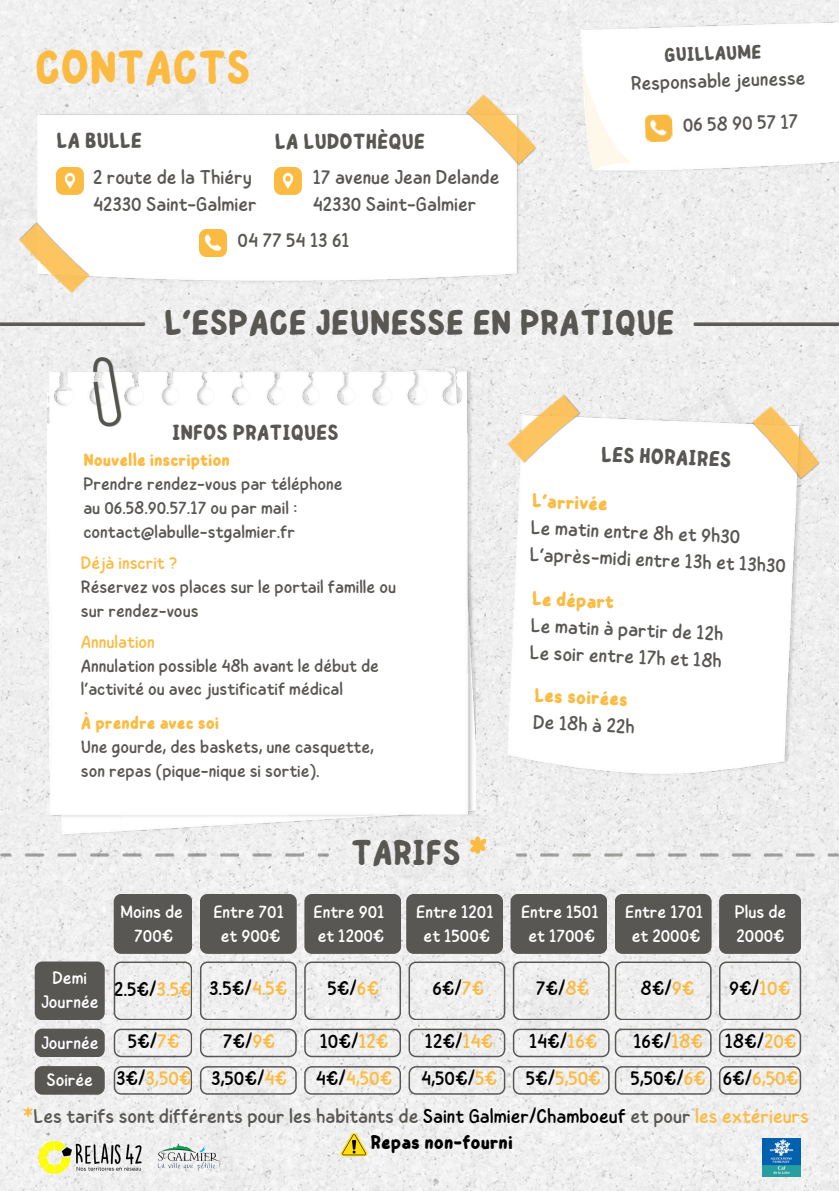
<style>
.page{position:relative;width:839px;height:1191px;background:#fff}
.page>*{position:absolute;margin:0;border:0;box-sizing:border-box;transform-origin:0 0}
.t1{font:700 48px "Childos Arabic";color:#fbbb42}
.t2{font:700 36px "Childos Arabic";color:#595754}
.t3{font:700 22px "Childos Arabic";color:#595754}
.t4{font:20px/27px "Childos Arabic";color:#595754}
.t5{font:20px "Childos Arabic";color:#000}
.t6{font:700 20px "Childos Arabic";color:#fbbb42}
.t7{font:700 20px "Childos Arabic";color:#000}
.t8{font:700 20px "Childos Arabic";color:#595754}
.t9{font:20px "Childos Arabic";color:#ffbc40}
.t10{font:20px "Childos Arabic";color:#fbbb42}
.t11{font:18px/24px "Childos Arabic";color:#595754}
.t12{font:18px/24px "Childos Arabic";color:#fff;text-align:center}
.t13{font:700 18px "Childos Arabic";color:#fbbb42}
.t14{font:18px "Childos Arabic";color:#fbbb42}
.s1{color:#fbbb42}
.s2{font-size:20px;color:#000}
.s3{font-size:20px;color:#fbbb42}
.s4{color:#ffbc40}
.s5{color:#000}
</style>
<div class="page">
<img style="left:0;top:1px;width:838px;height:1189px">
<img style="left:35px;top:110px;width:487px;height:176px">
<img style="left:579px;top:18px;width:259px;height:158px">
<img style="left:48px;top:364px;width:427px;height:476px">
<img style="left:0;top:854px;width:838px;height:3px">
<img style="left:506px;top:411px;width:300px;height:367px">
<img style="left:0;top:322px;width:838px;height:3px">
<div style="left:114px;top:894px;width:78px;height:60px;background:#595754"></div>
<div style="left:200px;top:894px;width:97px;height:60px;background:#595754"></div>
<div style="left:406px;top:894px;width:97px;height:60px;background:#595754"></div>
<div style="left:304px;top:894px;width:97px;height:60px;background:#595754"></div>
<div style="left:510px;top:894px;width:97px;height:60px;background:#595754"></div>
<div style="left:614px;top:894px;width:97px;height:60px;background:#595754"></div>
<div style="left:719px;top:894px;width:82px;height:60px;background:#595754"></div>
<div style="left:35px;top:962px;width:70px;height:58px;background:#595754"></div>
<svg style="left:114px;top:962px;width:78px;height:58px"></svg>
<svg style="left:200px;top:962px;width:97px;height:58px"></svg>
<svg style="left:304px;top:962px;width:97px;height:58px"></svg>
<svg style="left:408px;top:962px;width:97px;height:58px"></svg>
<svg style="left:513px;top:962px;width:198px;height:58px"></svg>
<svg style="left:719px;top:962px;width:82px;height:58px"></svg>
<div style="left:35px;top:1029px;width:70px;height:28px;background:#595754"></div>
<svg style="left:114px;top:1029px;width:78px;height:28px"></svg>
<svg style="left:200px;top:1029px;width:97px;height:28px"></svg>
<svg style="left:304px;top:1029px;width:97px;height:28px"></svg>
<svg style="left:408px;top:1029px;width:97px;height:28px"></svg>
<svg style="left:513px;top:1029px;width:198px;height:28px"></svg>
<svg style="left:719px;top:1029px;width:82px;height:28px"></svg>
<div style="left:35px;top:1066px;width:70px;height:29px;background:#595754"></div>
<svg style="left:114px;top:1066px;width:78px;height:29px"></svg>
<svg style="left:200px;top:1066px;width:97px;height:29px"></svg>
<svg style="left:304px;top:1066px;width:97px;height:29px"></svg>
<svg style="left:408px;top:1066px;width:97px;height:29px"></svg>
<svg style="left:513px;top:1066px;width:198px;height:29px"></svg>
<svg style="left:719px;top:1066px;width:82px;height:29px"></svg>
<img style="left:10px;top:215px;width:88px;height:88px">
<img style="left:56px;top:168px;width:27px;height:27px">
<img style="left:274px;top:168px;width:27px;height:27px">
<img style="left:200px;top:229px;width:27px;height:27px">
<img style="left:645px;top:114px;width:27px;height:28px">
<img style="left:87px;top:355px;width:39px;height:72px">
<img style="left:456px;top:84px;width:88px;height:88px">
<img style="left:497px;top:386px;width:89px;height:85px">
<img style="left:742px;top:395px;width:85px;height:91px">
<img style="left:35px;top:1139px;width:109px;height:37px">
<img style="left:154px;top:1140px;width:69px;height:32px">
<img style="left:762px;top:1139px;width:38px;height:37px">
<svg style="left:340px;top:1133px;width:27px;height:23px"></svg>
<h1 class="t1" style="left:35px;top:34px;width:217px">CONTACTS</h1>
<p class="t3" style="left:56px;top:125px;width:87px">LA BULLE</p>
<p class="t3" style="left:275px;top:126px;width:152px">LA LUDOTHÈQUE</p>
<p class="t4" style="left:93px;top:164px;width:165px">2 route de la Thiéry<br>42330 Saint-Galmier</p>
<p class="t4" style="left:313px;top:164px;width:188px">17 avenue Jean Delande<br>42330 Saint-Galmier</p>
<p class="t4" style="left:237px;top:227px;width:114px">04 77 54 13 61</p>
<p class="t8" style="left:664px;top:41px;width:98px;rotate:-2deg">GUILLAUME</p>
<p class="t4" style="left:630px;top:71px;width:176px;rotate:-2deg">Responsable jeunesse</p>
<p class="t4" style="left:682px;top:112px;width:117px;rotate:-2deg">06 58 90 57 17</p>
<h2 class="t2" style="left:164px;top:297px;width:512px">L’ESPACE JEUNESSE EN PRATIQUE</h2>
<p class="t3" style="left:172px;top:417px;width:168px">INFOS PRATIQUES</p>
<p class="t13" style="left:83px;top:447px;width:148px">Nouvelle inscription</p>
<p class="t11" style="left:83px;top:472px;width:261px">Prendre rendez-vous par téléphone au 06.58.90.57.17 ou par mail : contact@labulle-stgalmier.fr</p>
<p class="t14" style="left:81px;top:550px;width:98px">Déjà inscrit ?</p>
<p class="t11" style="left:81px;top:575px;width:316px">Réservez vos places sur le portail famille ou sur rendez-vous</p>
<p class="t14" style="left:81px;top:629px;width:75px">Annulation</p>
<p class="t11" style="left:81px;top:654px;width:299px">Annulation possible 48h avant le début de l’activité ou avec justificatif médical</p>
<p class="t3" style="left:602px;top:438px;width:132px;rotate:3deg">LES HORAIRES</p>
<p class="t6" style="left:532px;top:487px;width:77px;rotate:2deg">L’arrivée</p>
<p class="t4" style="left:531px;top:515px;width:258px;rotate:2deg">Le matin entre 8h et 9h30<br>L’après-midi entre 13h et 13h30</p>
<p class="t6" style="left:532px;top:585px;width:83px;rotate:2deg">Le départ</p>
<p class="t4" style="left:531px;top:613px;width:194px;rotate:2deg">Le matin à partir de 12h<br>Le soir entre 17h et 18h</p>
<p class="t6" style="left:535px;top:681px;width:95px;rotate:2deg">Les soirées</p>
<p class="t13" style="left:81px;top:710px;width:140px">À prendre avec soi</p>
<p class="t4" style="left:533px;top:709px;width:103px;rotate:2deg">De 18h à 22h</p>
<p class="t11" style="left:81px;top:736px;width:294px">Une gourde, des baskets, une casquette, son repas (pique-nique si sortie).</p>
<h2 class="t2" style="left:351px;top:827px;width:138px">TARIFS <span class="s1">*</span></h2>
<p class="t12" style="left:41px;top:966px;width:59px">Demi<br>Journée</p>
<p class="t12" style="left:41px;top:1031px;width:59px">Journée</p>
<p class="t12" style="left:121px;top:900px;width:64px">Moins de<br>700€</p>
<p class="t12" style="left:213px;top:900px;width:72px">Entre 701 et 900€</p>
<p class="t12" style="left:313px;top:900px;width:72px;text-align:left">Entre 901 et 1200€</p>
<p class="t12" style="left:416px;top:900px;width:79px">Entre 1201 et 1500€</p>
<p class="t12" style="left:521px;top:900px;width:79px">Entre 1501 et 1700€</p>
<p class="t12" style="left:625px;top:900px;width:79px">Entre 1701 et 2000€</p>
<p class="t12" style="left:734px;top:900px;width:53px;text-align:left">Plus de<br>2000€</p>
<p class="t5" style="left:114px;top:975px;width:79px">2.5€/<span class="s1">3.5€</span></p>
<p class="t5" style="left:128px;top:1027px;width:53px">5€/<span class="s1">7€</span></p>
<p class="t5" style="left:209px;top:974px;width:80px">3.5€/<span class="s1">4.5€</span></p>
<p class="t5" style="left:223px;top:1027px;width:54px">7€/<span class="s1">9€</span></p>
<p class="t5" style="left:327px;top:974px;width:53px">5€/<span class="s1">6€</span></p>
<p class="t5" style="left:320px;top:1027px;width:70px">10€/<span class="s1">12€</span></p>
<p class="t5" style="left:432px;top:974px;width:53px">6€/<span class="s1">7€</span></p>
<p class="t5" style="left:425px;top:1027px;width:70px">12€/<span class="s1">14€</span></p>
<p class="t5" style="left:535px;top:974px;width:55px">7€/<span class="s1">8€</span></p>
<p class="t5" style="left:529px;top:1027px;width:70px">14€/<span class="s1">16€</span></p>
<p class="t5" style="left:640px;top:974px;width:55px">8€/<span class="s1">9€</span></p>
<p class="t5" style="left:633px;top:1027px;width:71px">16€/<span class="s1">18€</span></p>
<p class="t5" style="left:729px;top:974px;width:63px">9€/<span class="s1">10€</span></p>
<p class="t5" style="left:724px;top:1027px;width:73px">18€/<span class="s1">20€</span></p>
<p class="t12" style="left:46px;top:1068px;width:146px">Soirée <span class="s2">3€/</span><span class="s3">3,50€</span></p>
<p class="t5" style="left:211px;top:1064px;width:77px">3,50€/<span class="s4">4</span><span class="s1">€</span></p>
<p class="t9" style="left:316px;top:1064px;width:78px"><span class="s5">4€/</span>4,50<span class="s1">€</span></p>
<p class="t5" style="left:421px;top:1064px;width:77px">4,50€/<span class="s1">5€</span></p>
<p class="t10" style="left:525px;top:1064px;width:77px"><span class="s5">5€/</span>5,50€</p>
<p class="t5" style="left:630px;top:1064px;width:169px">5,50€/<span class="s1">6€</span> 6€/<span class="s1">6,50€</span></p>
<p class="t4" style="left:23px;top:1103px;width:787px"><span class="s1">*</span>Les tarifs sont différents pour les habitants de <span class="s5">Saint Galmier/Chamboeuf</span> et pour <span class="s1">les extérieurs</span></p>
<p class="t7" style="left:370px;top:1128px;width:144px">Repas non-fourni</p>
</div>
